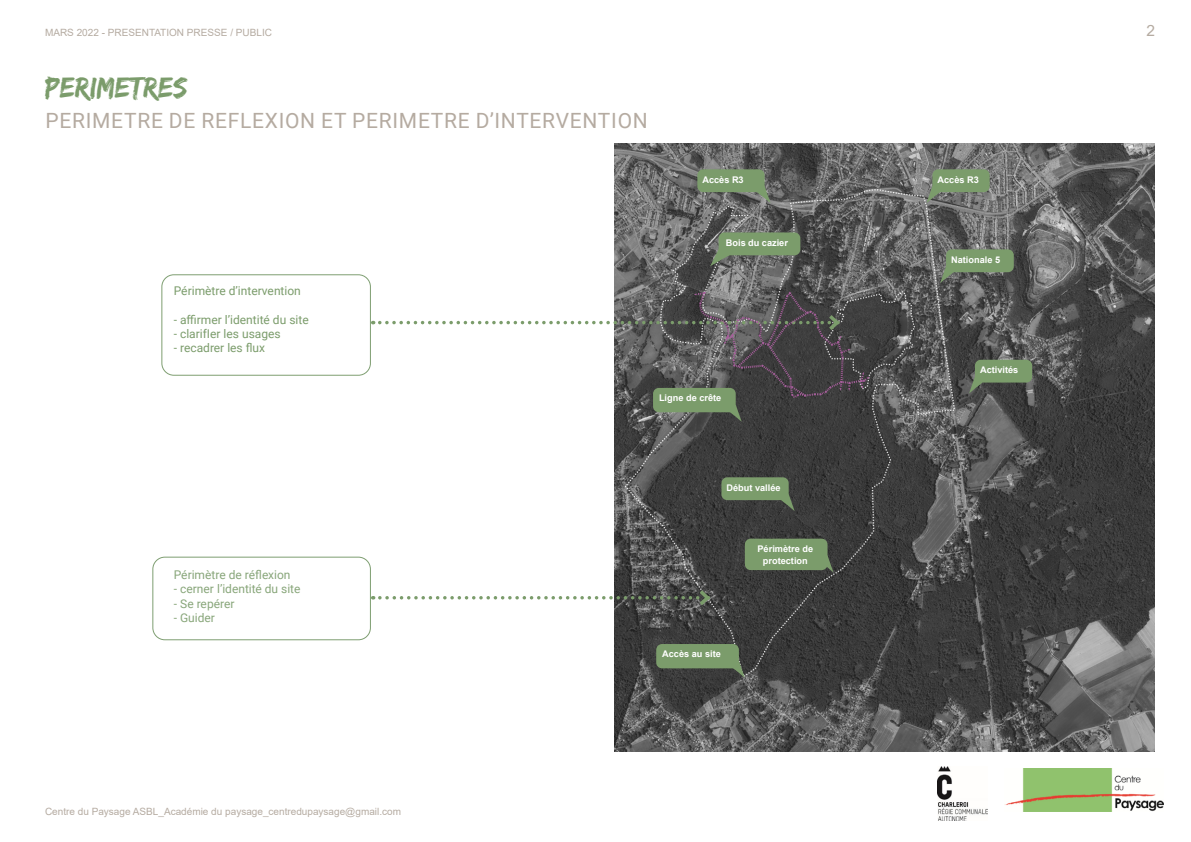
<style>
.page{position:relative;width:1191px;height:842px;background:#fff}
.page>*{position:absolute;margin:0;border:0;box-sizing:border-box;transform-origin:0 0}
.t1{font:30px "Edo";color:#7b9c6b}
.t2{font:21px "Roboto";letter-spacing:.035em;color:#b5aba1}
.t3{font:15.5px "Arial";color:#b5aba1}
.t4{font:12px "Roboto";color:#7b9c6b}
.t5{font:12px "Roboto";color:#88a67a}
.t6{font:10px "Arial";color:#b5aba1}
.t7{font:700 9.2px/11.6px "Arial";color:#fff;text-align:center}
</style>
<div class="page">
<img style="left:1004px;top:769px;width:159px;height:42px">
<img style="left:937px;top:767px;width:50px;height:53px">
<img style="left:615px;top:143px;width:540px;height:608px">
<svg style="left:380px;top:586px;width:332px;height:23px"></svg>
<div style="left:721px;top:477px;width:67px;height:23px;background:#7b9c6b;border-radius:6px"></div>
<svg style="left:781px;top:494px;width:13px;height:17px"></svg>
<div style="left:653px;top:388px;width:82px;height:24px;background:#7b9c6b;border-radius:6px"></div>
<svg style="left:728px;top:405px;width:13px;height:17px"></svg>
<div style="left:975px;top:360px;width:57px;height:23px;background:#7b9c6b;border-radius:6px"></div>
<svg style="left:969px;top:376px;width:13px;height:18px"></svg>
<div style="left:932px;top:169px;width:57px;height:23px;background:#7b9c6b;border-radius:6px"></div>
<svg style="left:926px;top:186px;width:14px;height:17px"></svg>
<div style="left:946px;top:249px;width:67px;height:23px;background:#7b9c6b;border-radius:6px"></div>
<svg style="left:940px;top:266px;width:13px;height:17px"></svg>
<div style="left:697px;top:169px;width:67px;height:23px;background:#7b9c6b;border-radius:6px"></div>
<svg style="left:757px;top:186px;width:13px;height:17px"></svg>
<div style="left:718px;top:232px;width:82px;height:23px;background:#7b9c6b;border-radius:6px"></div>
<svg style="left:710px;top:249px;width:19px;height:17px"></svg>
<div style="left:656px;top:644px;width:83px;height:24px;background:#7b9c6b;border-radius:6px"></div>
<svg style="left:731px;top:661px;width:14px;height:17px"></svg>
<div style="left:745px;top:539px;width:82px;height:31px;background:#7b9c6b;border-radius:6px"></div>
<svg style="left:820px;top:555px;width:13px;height:17px"></svg>
<svg style="left:380px;top:290px;width:489px;height:109px"></svg>
<div style="left:152px;top:557px;width:219px;height:83px;border:1px solid #7e9e71;border-radius:12px"></div>
<div style="left:161px;top:274px;width:210px;height:102px;border:1px solid #7e9e71;border-radius:12px"></div>
<p class="t6" style="left:45px;top:26px;width:228px">MARS 2022 - PRESENTATION PRESSE / PUBLIC</p>
<h3 class="t3" style="left:1146px;top:20px;width:10px">2</h3>
<h1 class="t1" style="left:45px;top:70px;width:144px">PERIMETRES</h1>
<h2 class="t2" style="left:45px;top:106px;width:604px">PERIMETRE DE REFLEXION ET PERIMETRE D’INTERVENTION</h2>
<p class="t7" style="left:702px;top:174px;width:43px">Accès R3</p>
<h3 class="t4" style="left:174px;top:282px;width:129px">Périmètre d’intervention</h3>
<h3 class="t4" style="left:174px;top:311px;width:136px">- affirmer l’identité du site</h3>
<h3 class="t4" style="left:174px;top:325px;width:108px">- clarifIer les usages</h3>
<h3 class="t4" style="left:174px;top:340px;width:93px">- recadrer les flux</h3>
<p class="t7" style="left:726px;top:237px;width:63px">Bois du cazier</p>
<p class="t7" style="left:659px;top:392px;width:64px">Ligne de crête</p>
<h3 class="t5" style="left:174px;top:566px;width:118px">Périmètre de réflexion</h3>
<h3 class="t5" style="left:174px;top:581px;width:128px">- cerner l’identité du site</h3>
<h3 class="t5" style="left:174px;top:595px;width:62px">- Se repérer</h3>
<h3 class="t5" style="left:174px;top:609px;width:43px">- Guider</h3>
<p class="t7" style="left:726px;top:482px;width:56px">Début vallée</p>
<p class="t7" style="left:662px;top:648px;width:60px">Accès au site</p>
<p class="t7" style="left:757px;top:543px;width:57px">Périmètre de protection</p>
<p class="t6" style="left:45px;top:804px;width:357px">Centre du Paysage ASBL_Académie du paysage_centredupaysage@gmail.com</p>
<p class="t7" style="left:937px;top:174px;width:43px">Accès R3</p>
<p class="t7" style="left:951px;top:254px;width:50px">Nationale 5</p>
<p class="t7" style="left:980px;top:364px;width:40px">Activités</p>
</div>
